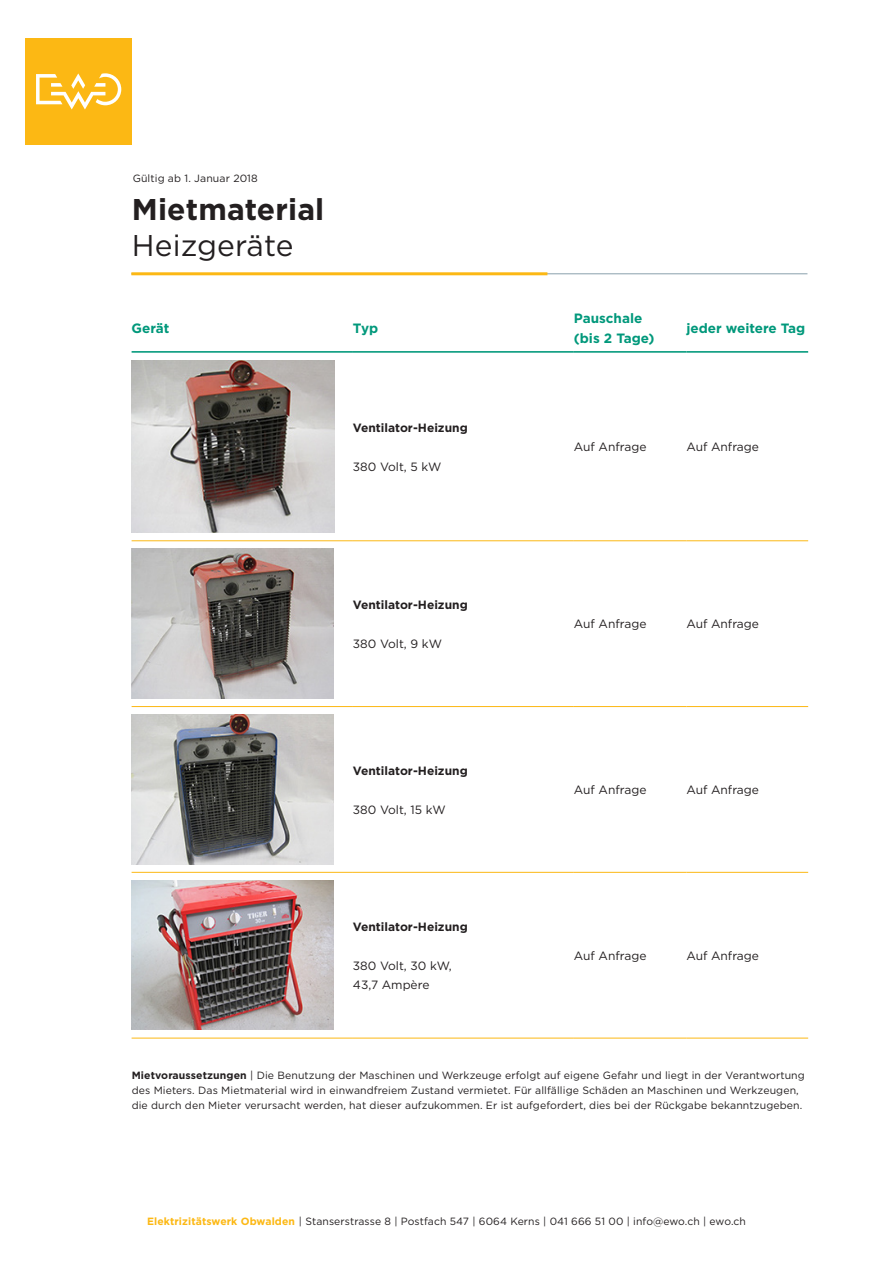
<style>
.page{position:relative;width:893px;height:1263px;background:#fff}
.page>*{position:absolute;margin:0;border:0;box-sizing:border-box;transform-origin:0 0}
.t1{font:700 30px "Gotham";letter-spacing:.005em;color:#231f20}
.t2{font:30px "Gotham";letter-spacing:.005em;color:#231f20}
.t3{font:700 13.5px/19.5px "Gotham";color:#00987b}
.t4{font:12px/19.5px "Gotham";color:#231f20}
.t5{font:700 12px "Gotham";color:#231f20}
.t6{font:10.5px/14.7px "Gotham";letter-spacing:.01em;color:#231f20}
.s1{font-weight:700}
.s2{font-weight:700;color:#fcb814}
</style>
<div class="page">
<div style="left:26px;top:38px;width:106px;height:107px;background:#fcb814"></div>
<svg style="left:36px;top:73px;width:85px;height:36px"></svg>
<hr style="left:131px;top:273px;width:676px;height:1px;background:#89a0ac">
<hr style="left:131px;top:272px;width:416px;height:3px;background:#fcb814">
<hr style="left:132px;top:351px;width:221px;height:2px;background:#00987b">
<hr style="left:353px;top:351px;width:221px;height:2px;background:#00987b">
<hr style="left:574px;top:351px;width:112px;height:2px;background:#00987b">
<hr style="left:686px;top:351px;width:122px;height:2px;background:#00987b">
<hr style="left:132px;top:540px;width:221px;height:1px;background:#fcb814">
<hr style="left:353px;top:540px;width:221px;height:1px;background:#fcb814">
<hr style="left:574px;top:540px;width:112px;height:1px;background:#fcb814">
<hr style="left:686px;top:540px;width:122px;height:1px;background:#fcb814">
<hr style="left:132px;top:706px;width:221px;height:1px;background:#fcb814">
<hr style="left:353px;top:706px;width:221px;height:1px;background:#fcb814">
<hr style="left:574px;top:706px;width:112px;height:1px;background:#fcb814">
<hr style="left:686px;top:706px;width:122px;height:1px;background:#fcb814">
<hr style="left:132px;top:872px;width:221px;height:1px;background:#fcb814">
<hr style="left:353px;top:872px;width:221px;height:1px;background:#fcb814">
<hr style="left:574px;top:872px;width:112px;height:1px;background:#fcb814">
<hr style="left:686px;top:872px;width:122px;height:1px;background:#fcb814">
<hr style="left:132px;top:1038px;width:221px;height:1px;background:#fcb814">
<hr style="left:353px;top:1038px;width:221px;height:1px;background:#fcb814">
<hr style="left:574px;top:1038px;width:112px;height:1px;background:#fcb814">
<hr style="left:686px;top:1038px;width:122px;height:1px;background:#fcb814">
<img style="left:132px;top:360px;width:203px;height:173px">
<img style="left:132px;top:549px;width:201px;height:149px">
<img style="left:132px;top:715px;width:201px;height:149px">
<img style="left:132px;top:880px;width:201px;height:150px">
<p class="t6" style="left:133px;top:171px;width:127px">Gültig ab 1. Januar 2018</p>
<h1 class="t1" style="left:132px;top:196px;width:194px">Mietmaterial</h1>
<h1 class="t2" style="left:132px;top:232px;width:163px">Heizgeräte</h1>
<p class="t3" style="left:132px;top:319px;width:39px">Gerät</p>
<p class="t3" style="left:353px;top:319px;width:27px">Typ</p>
<p class="t3" style="left:574px;top:309px;width:82px">Pauschale (bis 2 Tage)</p>
<p class="t3" style="left:686px;top:319px;width:120px">jeder weitere Tag</p>
<p class="t5" style="left:353px;top:422px;width:116px">Ventilator-Heizung</p>
<p class="t4" style="left:353px;top:457px;width:90px">380 Volt, 5 kW</p>
<p class="t5" style="left:353px;top:599px;width:116px">Ventilator-Heizung</p>
<p class="t4" style="left:353px;top:635px;width:91px">380 Volt, 9 kW</p>
<p class="t5" style="left:353px;top:765px;width:116px">Ventilator-Heizung</p>
<p class="t4" style="left:353px;top:800px;width:94px">380 Volt, 15 kW</p>
<p class="t5" style="left:353px;top:921px;width:116px">Ventilator-Heizung</p>
<p class="t4" style="left:353px;top:956px;width:100px">380 Volt, 30 kW,<br>43,7 Ampère</p>
<p class="t4" style="left:574px;top:438px;width:74px">Auf Anfrage</p>
<p class="t4" style="left:686px;top:438px;width:74px">Auf Anfrage</p>
<p class="t4" style="left:574px;top:615px;width:74px">Auf Anfrage</p>
<p class="t4" style="left:686px;top:615px;width:74px">Auf Anfrage</p>
<p class="t4" style="left:574px;top:781px;width:74px">Auf Anfrage</p>
<p class="t4" style="left:686px;top:781px;width:74px">Auf Anfrage</p>
<p class="t4" style="left:574px;top:947px;width:74px">Auf Anfrage</p>
<p class="t4" style="left:686px;top:947px;width:74px">Auf Anfrage</p>
<p class="t6" style="left:132px;top:1069px;width:675px"><span class="s1">Mietvoraussetzungen</span> | Die Benutzung der Maschinen und Werkzeuge erfolgt auf eigene Gefahr und liegt in der Verantwortung des Mieters. Das Mietmaterial wird in einwandfreiem Zustand vermietet. Für allfällige Schäden an Maschinen und Werkzeugen, die durch den Mieter verursacht werden, hat dieser aufzukommen. Er ist aufgefordert, dies bei der Rückgabe bekanntzugeben.</p>
<p class="t6" style="left:147px;top:1214px;width:600px"><span class="s2">Elektrizitätswerk Obwalden</span> | Stanserstrasse 8 | Postfach 547 | 6064 Kerns | 041 666 51 00 | info@ewo.ch | ewo.ch</p>
</div>
